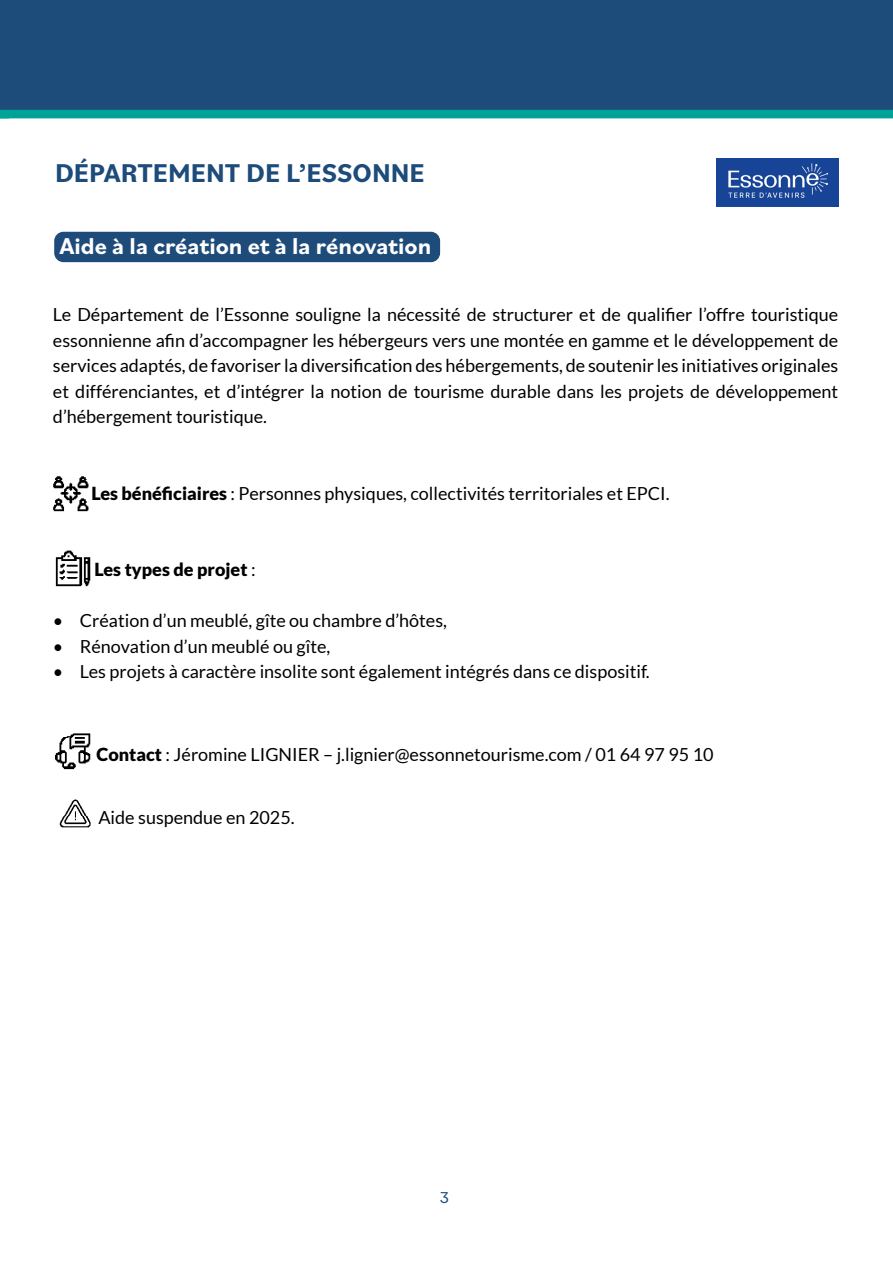
<style>
.page{position:relative;width:893px;height:1263px;background:#fff}
.page>*{position:absolute;margin:0;border:0;box-sizing:border-box;transform-origin:0 0}
.t1{font:700 27px "Bilo";color:#1d4b7a}
.t2{font:700 24px "Bilo";color:#fff}
.t3{font:18px/25.5px "Lato";color:#000;text-align:justify}
.t4{font:900 18px "Lato";color:#000}
.t5{font:16.5px "Bilo";color:#1d4b7a}
.s1{font-weight:900}
.s2{font-weight:400}
</style>
<div class="page">
<div style="left:0;top:0;width:893px;height:111px;background:#1d4b7a"></div>
<div style="left:55px;top:232px;width:384px;height:29px;background:#1d4b7a;border-radius:9px"></div>
<div style="left:54px;top:232px;width:386px;height:30px;border:2px solid #1d4b7a;border-radius:9px"></div>
<img style="left:55px;top:550px;width:36px;height:37px">
<img style="left:53px;top:476px;width:36px;height:36px">
<div style="left:0;top:110px;width:893px;height:8px;background:#00a397"></div>
<img style="left:716px;top:158px;width:123px;height:48px">
<img style="left:55px;top:733px;width:36px;height:37px">
<img style="left:59px;top:799px;width:32px;height:29px">
<h1 class="t1" style="left:55px;top:154px;width:371px">DÉPARTEMENT DE L’ESSONNE</h1>
<h2 class="t2" style="left:60px;top:230px;width:373px">Aide à la création et à la rénovation</h2>
<p class="t3" style="left:53px;top:302px;width:787px">Le Département de l’Essonne souligne la nécessité de structurer et de qualifier l’offre touristique essonnienne afin d’accompagner les hébergeurs vers une montée en gamme et le développement de services adaptés, de favoriser la diversification des hébergements, de soutenir les initiatives originales et différenciantes, et d’intégrer la notion de tourisme durable dans les projets de développement d’hébergement touristique.</p>
<p class="t3" style="left:91px;top:480px;width:580px"><span class="s1">Les bénéficiaires</span> : Personnes physiques, collectivités territoriales et EPCI.</p>
<p class="t4" style="left:95px;top:559px;width:162px">Les types de projet <span class="s2">:</span></p>
<p class="t3" style="left:53px;top:608px;width:396px">• Création d’un meublé, gîte ou chambre d’hôtes,</p>
<p class="t3" style="left:53px;top:633px;width:279px">• Rénovation d’un meublé ou gîte,</p>
<p class="t3" style="left:53px;top:659px;width:598px">• Les projets à caractère insolite sont également intégrés dans ce dispositif.</p>
<p class="t3" style="left:97px;top:742px;width:619px"><span class="s1">Contact</span> : Jéromine LIGNIER – j.lignier@essonnetourisme.com / 01 64 97 95 10</p>
<p class="t3" style="left:98px;top:804px;width:198px">Aide suspendue en 2025.</p>
<p class="t5" style="left:440px;top:1186px;width:11px">3</p>
</div>
